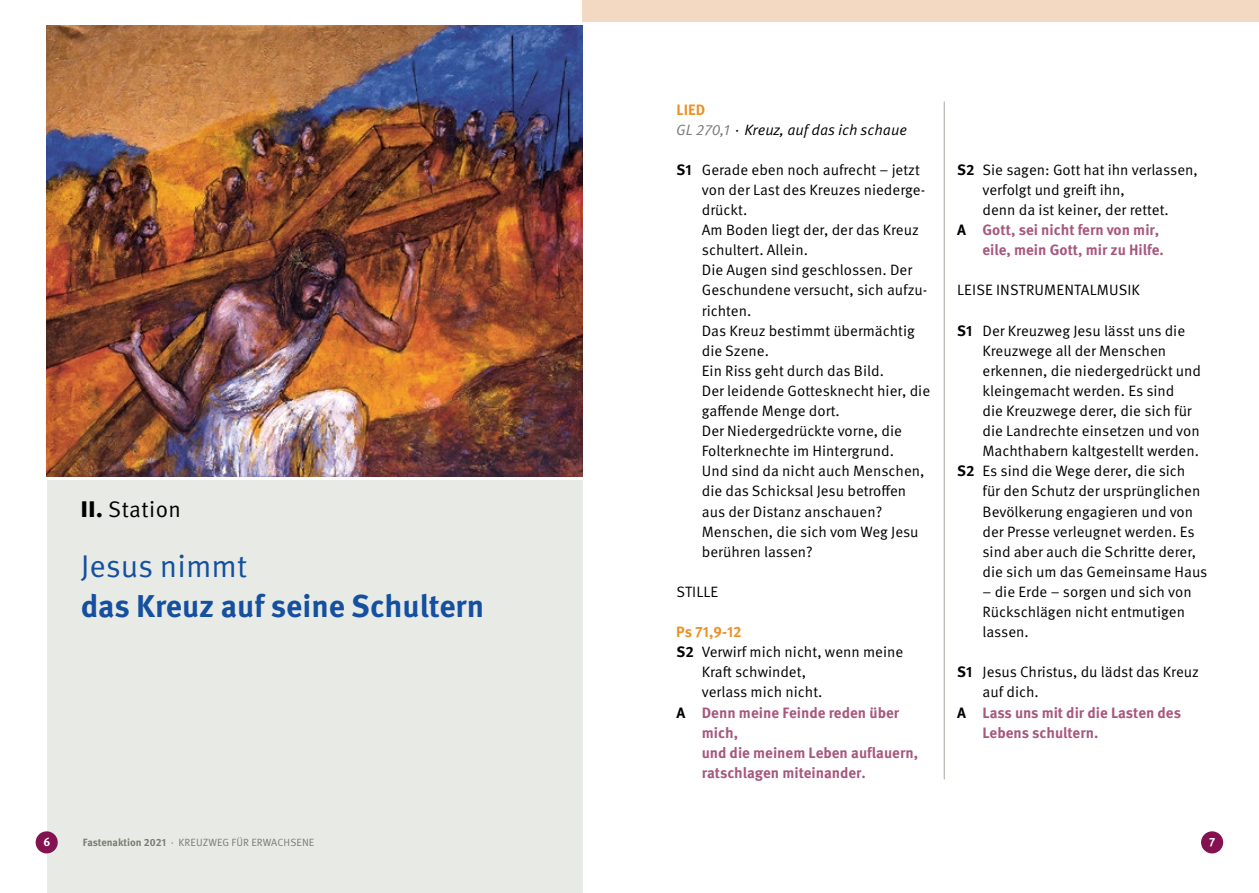
<style>
.page{position:relative;width:1259px;height:893px;background:#fff}
.page>*{position:absolute;margin:0;border:0;box-sizing:border-box;transform-origin:0 0}
.t1{font:700 31.5px "Meta Pro";color:#14509f}
.t2{font:31.5px "Meta Pro Norm";color:#14509f}
.t3{font:22.5px "Meta Pro Norm";letter-spacing:.02em;color:#000}
.t4{font:15px/20.1px "Meta Pro Norm";color:#000}
.t5{font:700 15px/20.1px "Meta Pro";color:#a6577e}
.t6{font:15px "Meta Pro Norm Ita";color:#000}
.t7{font:700 15px "Meta Pro";letter-spacing:.005em;color:#eb9126}
.t8{font:700 12px "Meta Pro";color:#fff}
.t9{font:10.5px "Meta Pro Norm";letter-spacing:.01em;color:#777e70}
.s1{font-family:"Meta Pro";font-weight:900}
.s2{color:#787978}
.s3{font-family:"Meta Pro";font-weight:700}
.s4{color:#000}
</style>
<div class="page">
<div style="left:1201px;top:831px;width:22px;height:22px;background:#851250;border-radius:50%"></div>
<div style="left:47px;top:481px;width:536px;height:412px;background:#e8eae6"></div>
<div style="left:36px;top:831px;width:22px;height:22px;background:#851250;border-radius:50%"></div>
<img style="left:47px;top:26px;width:536px;height:450px">
<div style="left:583px;top:0;width:676px;height:21px;background:#f3d8c2"></div>
<hr style="left:944px;top:101px;width:1px;height:678px;background:#a4aaa0">
<h2 class="t3" style="left:81px;top:492px;width:102px"><span class="s1">II.</span> Station</h2>
<h1 class="t2" style="left:81px;top:542px;width:168px">Jesus nimmt</h1>
<h1 class="t1" style="left:81px;top:581px;width:405px">das Kreuz auf seine Schultern</h1>
<p class="t7" style="left:676px;top:98px;width:31px">LIED</p>
<p class="t6" style="left:676px;top:118px;width:232px"><span class="s2">GL 270,1</span> · Kreuz, auf das ich schaue</p>
<p class="t4" style="left:702px;top:159px;width:230px;text-indent:-25px"><span class="s3">S1</span> Gerade eben noch aufrecht – jetzt von der Last des Kreuzes niederge&shy;drückt.<br>Am Boden liegt der, der das Kreuz schultert. Allein.<br>Die Augen sind geschlossen. Der<br>Geschundene versucht, sich aufzu&shy;richten.<br>Das Kreuz bestimmt übermächtig die Szene.<br>Ein Riss geht durch das Bild.<br>Der leidende Gottesknecht hier, die gaffende Menge dort.<br>Der Niedergedrückte vorne, die<br>Folterknechte im Hintergrund.<br>Und sind da nicht auch Menschen, die das Schicksal Jesu betroffen aus der Distanz anschauen?<br>Menschen, die sich vom Weg Jesu berühren lassen?</p>
<p class="t4" style="left:676px;top:581px;width:43px">STILLE</p>
<p class="t7" style="left:676px;top:620px;width:67px">Ps 71,9-12</p>
<p class="t4" style="left:702px;top:641px;width:203px;text-indent:-25px"><span class="s3">S2</span> Verwirf mich nicht, wenn meine<br>Kraft schwindet,<br>verlass mich nicht.</p>
<p class="t5" style="left:702px;top:701px;width:218px;text-indent:-25px"><span class="s4">A</span> Denn meine Feinde reden über mich,<br>und die meinem Leben auflauern, ratschlagen miteinander.</p>
<p class="t4" style="left:982px;top:159px;width:217px;text-indent:-25px"><span class="s3">S2</span> Sie sagen: Gott hat ihn verlassen, verfolgt und greift ihn,<br>denn da ist keiner, der rettet.</p>
<p class="t5" style="left:982px;top:219px;width:183px;text-indent:-25px"><span class="s4">A</span> Gott, sei nicht fern von mir, eile, mein Gott, mir zu Hilfe.</p>
<p class="t4" style="left:957px;top:279px;width:184px">LEISE INSTRUMENTALMUSIK</p>
<p class="t4" style="left:957px;top:319px;width:230px"><span class="s3">S1</span> Der Kreuzweg Jesu lässt uns die</p>
<p class="t4" style="left:982px;top:340px;width:185px">Kreuzwege all der Menschen</p>
<p class="t4" style="left:982px;top:360px;width:220px">erkennen, die niedergedrückt und</p>
<p class="t4" style="left:982px;top:380px;width:193px">kleingemacht werden. Es sind</p>
<p class="t4" style="left:982px;top:400px;width:211px">die Kreuzwege derer, die sich für</p>
<p class="t4" style="left:982px;top:420px;width:219px">die Landrechte einsetzen und von</p>
<p class="t4" style="left:982px;top:440px;width:218px">Machthabern kaltgestellt werden.</p>
<p class="t4" style="left:957px;top:460px;width:230px"><span class="s3">S2</span> Es sind die Wege derer, die sich</p>
<p class="t4" style="left:982px;top:480px;width:219px">für den Schutz der ursprünglichen</p>
<p class="t4" style="left:982px;top:500px;width:212px">Bevölkerung engagieren und von</p>
<p class="t4" style="left:982px;top:520px;width:214px">der Presse verleugnet werden. Es</p>
<p class="t4" style="left:982px;top:541px;width:215px">sind aber auch die Schritte derer,</p>
<p class="t4" style="left:982px;top:561px;width:226px">die sich um das Gemeinsame Haus</p>
<p class="t4" style="left:982px;top:581px;width:211px">– die Erde – sorgen und sich von<br>Rückschlägen nicht entmutigen lassen.</p>
<p class="t4" style="left:982px;top:661px;width:218px;text-indent:-25px"><span class="s3">S1</span> Jesus Christus, du lädst das Kreuz auf dich.</p>
<p class="t5" style="left:982px;top:701px;width:200px;text-indent:-25px"><span class="s4">A</span> Lass uns mit dir die Lasten des<br>Lebens schultern.</p>
<p class="t8" style="left:43px;top:833px;width:8px">6</p>
<p class="t9" style="left:83px;top:834px;width:233px"><span class="s3">Fastenaktion 2021</span> · KREUZWEG FÜR ERWACHSENE</p>
<p class="t8" style="left:1209px;top:833px;width:8px">7</p>
</div>
